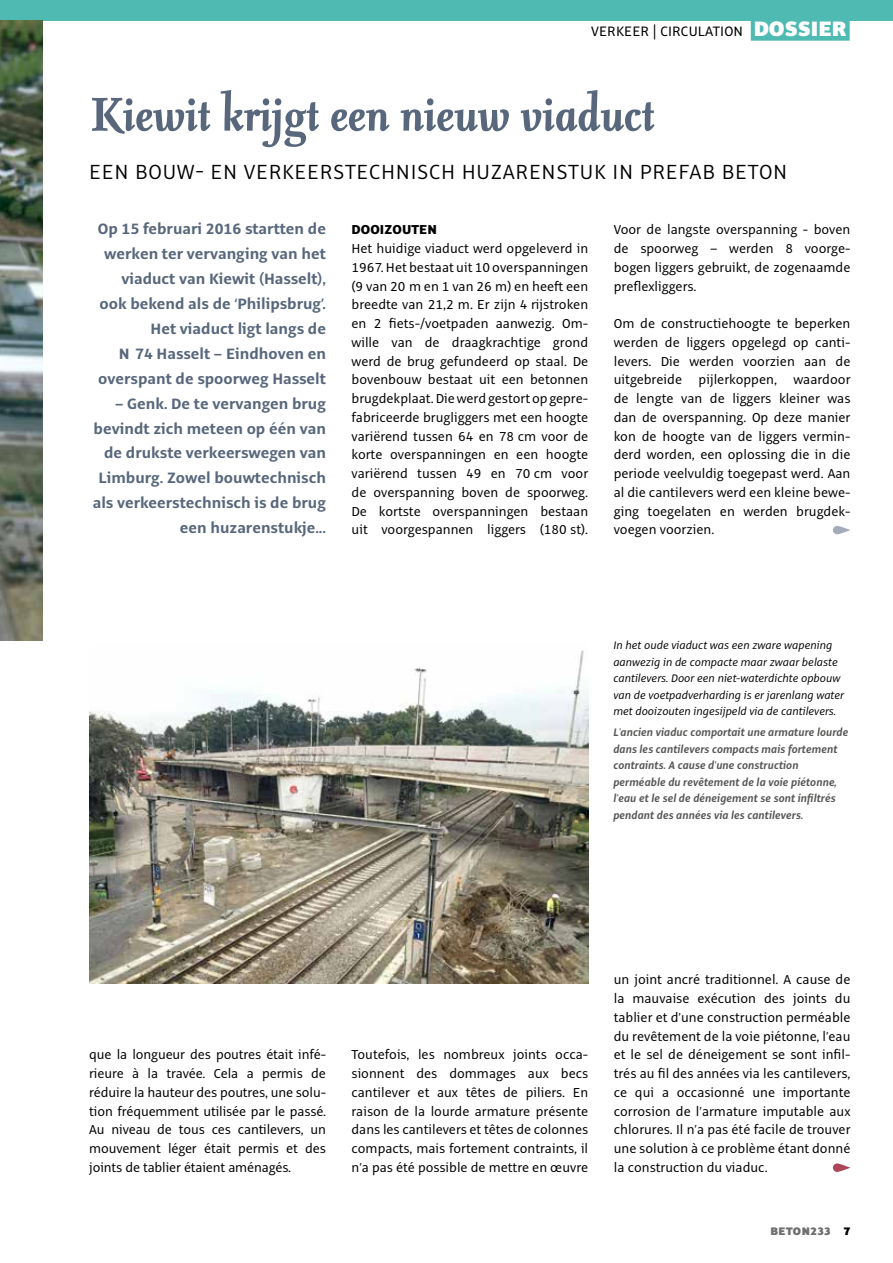
<style>
.page{position:relative;width:893px;height:1263px;background:#fff}
.page>*{position:absolute;margin:0;border:0;box-sizing:border-box;transform-origin:0 0}
.t1{font:italic 700 57px "Seria";color:#58677c;scale:.95 1}
.t2{font:300 22.5px "Alto Pro";letter-spacing:.03em;color:#000}
.t3{font:700 16.5px/24.9px "Alto Pro";color:#58677c;text-align:right}
.t4{font:15px "Alto Pro";letter-spacing:.01em;color:#000}
.t5{font:14.25px/18.8px "Alto Pro";color:#000;text-align:justify}
.t6{font:800 14.25px "Alto Pro";letter-spacing:.01em;color:#000}
.t7{font:italic 700 12px/16.5px "Alto Pro";letter-spacing:.01em;color:#575756;scale:.93 1}
.t8{font:italic 12px/16.5px "Alto Pro";color:#000}
.t9{font:900 12px "Alto Pro";letter-spacing:.04em;color:#706f6f}
.s1{font-weight:900;font-size:22.95px;color:#fff}
.s2{color:#000}
</style>
<div class="page">
<div style="left:0;top:0;width:893px;height:21px;background:#4ebab1"></div>
<div style="left:751px;top:18px;width:99px;height:23px;background:#4ebab1"></div>
<svg style="left:833px;top:526px;width:17px;height:8px"></svg>
<svg style="left:833px;top:1163px;width:17px;height:9px"></svg>
<img style="left:89px;top:650px;width:499px;height:333px">
<img style="left:0;top:20px;width:43px;height:621px">
<p class="t4" style="left:591px;top:22px;width:257px">VERKEER | CIRCULATION <span class="s1">DOSSIER</span></p>
<h1 class="t1" style="left:89px;top:84px;width:596px">Kiewit krijgt een nieuw viaduct</h1>
<h2 class="t2" style="left:89px;top:158px;width:699px">EEN BOUW- EN VERKEERSTECHNISCH HUZARENSTUK IN PREFAB BETON</h2>
<p class="t3" style="left:98px;top:217px;width:230px">Op 15 februari 2016 startten de werken ter vervanging van het viaduct van Kiewit (Hasselt), ook bekend als de ‘Philipsbrug’.<br>Het viaduct ligt langs de<br>N 74 Hasselt – Eindhoven en overspant de spoorweg Hasselt</p>
<p class="t3" style="left:93px;top:391px;width:235px">– Genk. De te vervangen brug bevindt zich meteen op één van de drukste verkeerswegen van<br>Limburg. Zowel bouwtechnisch als verkeerstechnisch is de brug een huzarenstukje...</p>
<p class="t6" style="left:351px;top:221px;width:87px">DOOIZOUTEN</p>
<p class="t5" style="left:351px;top:239px;width:238px">Het huidige viaduct werd opgeleverd in 1967. Het bestaat uit 10 overspanningen (9 van 20 m en 1 van 26 m) en heeft een breedte van 21,2 m. Er zijn 4 rijstroken en 2 fiets-/voetpaden aanwezig. Om&shy;wille van de draagkrachtige grond werd de brug gefundeerd op staal. De bovenbouw bestaat uit een betonnen brugdekplaat. Die werd gestort op gepre&shy;fabriceerde brugliggers met een hoogte variërend tussen 64 en 78 cm voor de korte overspanningen en een hoogte variërend tussen 49 en 70 cm voor de overspanning boven de spoorweg.<br>De kortste overspanningen bestaan uit voorgespannen liggers (180 st).</p>
<p class="t5" style="left:614px;top:220px;width:238px">Voor de langste overspanning - boven de spoorweg – werden 8 voorge&shy;bogen liggers gebruikt, de zogenaamde preflexliggers.</p>
<p class="t5" style="left:614px;top:314px;width:238px">Om de constructiehoogte te beperken werden de liggers opgelegd op canti&shy;levers. Die werden voorzien aan de uitgebreide pijlerkoppen, waardoor de lengte van de liggers kleiner was dan de overspanning. Op deze manier kon de hoogte van de liggers vermin&shy;derd worden, een oplossing die in die periode veelvuldig toegepast werd. Aan al die cantilevers werd een kleine bewe&shy;ging toegelaten en werden brugdek&shy;voegen voorzien.</p>
<p class="t8" style="left:613px;top:637px;width:232px">In het oude viaduct was een zware wapening aanwezig in de compacte maar zwaar belaste cantilevers. Door een niet-waterdichte opbouw van de voetpadverharding is er jarenlang water met dooizouten ingesijpeld via de cantilevers.</p>
<p class="t7" style="left:613px;top:724px;width:254px">L'ancien viaduc comportait une armature lourde dans les cantilevers compacts mais fortement contraints. A cause d'une construction perméable du revêtement de la voie piétonne, l'eau et le sel de déneigement se sont infiltrés pendant des années via les cantilevers.</p>
<p class="t5" style="left:89px;top:1045px;width:238px">que la longueur des poutres était infé&shy;rieure à la travée. Cela a permis de réduire la hauteur des poutres, une solu&shy;tion fréquemment utilisée par le passé.<br>Au niveau de tous ces cantilevers, un mouvement léger était permis et des joints de tablier étaient aménagés.</p>
<p class="t5" style="left:351px;top:1045px;width:238px">Toutefois, les nombreux joints occa&shy;sionnent des dommages aux becs cantilever et aux têtes de piliers. En raison de la lourde armature présente dans les cantilevers et têtes de colonnes compacts, mais fortement contraints, il n’a pas été possible de mettre en œuvre</p>
<p class="t5" style="left:614px;top:970px;width:238px">un joint ancré traditionnel. A cause de la mauvaise exécution des joints du tablier et d’une construction perméable du revêtement de la voie piétonne, l’eau et le sel de déneigement se sont infil&shy;trés au fil des années via les cantilevers, ce qui a occasionné une importante corrosion de l’armature imputable aux chlorures. Il n’a pas été facile de trouver une solution à ce problème étant donné la construction du viaduc.</p>
<p class="t9" style="left:770px;top:1223px;width:81px">BETON233 <span class="s2">7</span></p>
</div>
